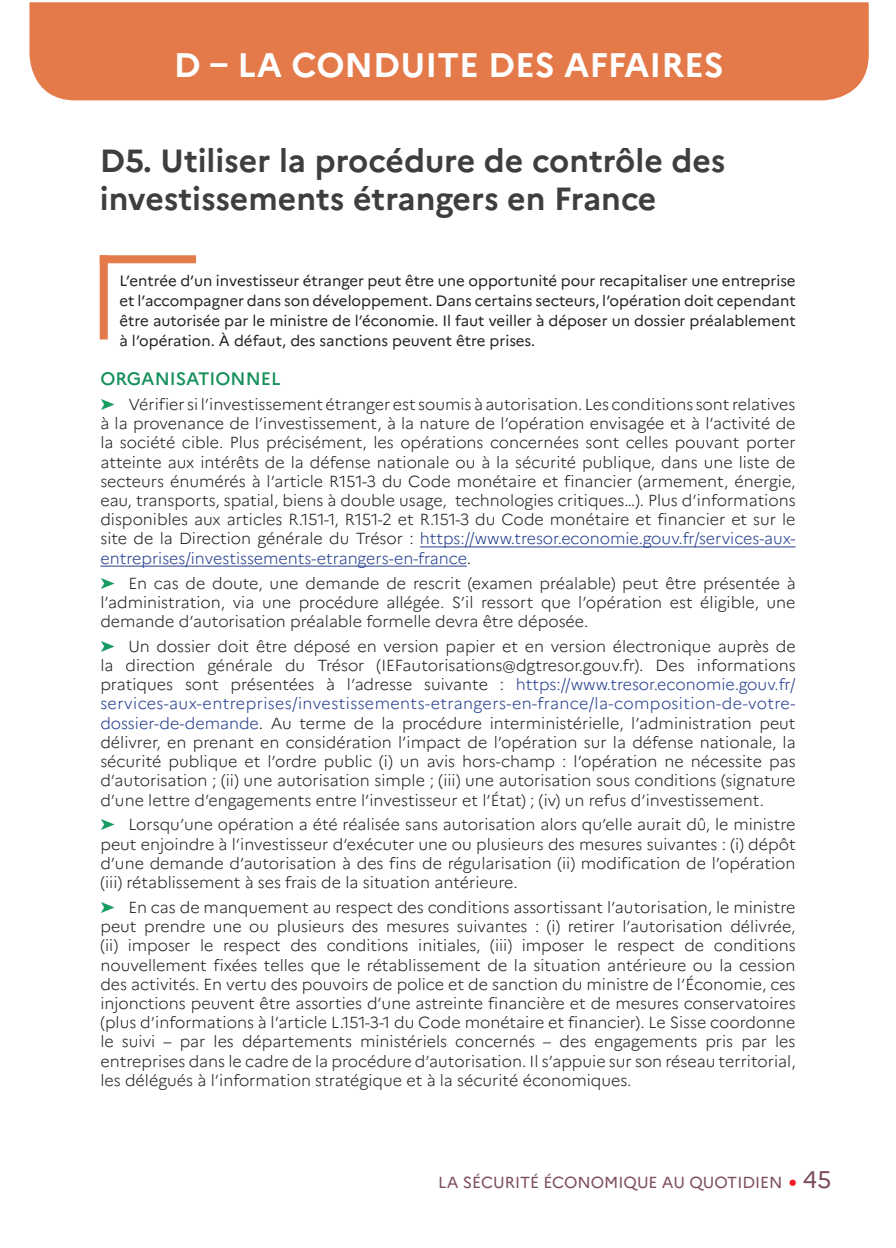
<style>
.page{position:relative;width:896px;height:1248px;background:#fff}
.page>*{position:absolute;margin:0;border:0;box-sizing:border-box;transform-origin:0 0}
.TITRE_GENERAL-H1{font:700 34px "Marianne";color:#fff}
.Titre_FICHE-H2{font:700 32px/38.4px "Marianne";color:#3e3e3f}
.SOUS-TITRE2-couleurs{font:500 18px "Marianne";color:#15905b}
.TEXTE_COURANT_FICHE{font:300 16px/19.2px "Marianne";color:#231f20;text-align:justify}
.t1{font:16px "Marianne";color:#7d4e5b}
.INTRO{font:15px/20px "Marianne";color:#231f20;text-align:justify}
.s1{color:#253f8e}
.s2{font-family:"Minion Pro";font-size:24px;color:#ee1d23}
.s3{font-size:24px}
</style>
<div class="page">
<div style="left:29px;top:2px;width:840px;height:98px;background:#e4794a"></div>
<div style="left:101px;top:51px;width:696px;height:30px;background:#e4794a"></div>
<div style="left:100px;top:255px;width:96px;height:8px;background:#e4794a"></div>
<div style="left:100px;top:255px;width:8px;height:84px;background:#e4794a"></div>
<hr style="left:420px;top:546px;width:375px;height:1px;background:#253f8e">
<hr style="left:100px;top:565px;width:367px;height:1px;background:#253f8e">
<p class="TITRE_GENERAL-H1" style="left:174px;top:44px;width:552px">D – LA CONDUITE DES AFFAIRES</p>
<p class="Titre_FICHE-H2" style="left:100px;top:141px;width:627px">D5. Utiliser la procédure de contrôle des investissements étrangers en France</p>
<p class="INTRO" style="left:120px;top:271px;width:677px">L’entrée d’un investisseur étranger peut être une opportunité pour recapitaliser une entreprise et l’accompagner dans son développement. Dans certains secteurs, l’opération doit cependant être autorisée par le ministre de l’économie. Il faut veiller à déposer un dossier préalablement à l’opération. À défaut, des sanctions peuvent être prises.</p>
<p class="SOUS-TITRE2-couleurs" style="left:100px;top:367px;width:182px">ORGANISATIONNEL</p>
<p class="TEXTE_COURANT_FICHE" style="left:100px;top:394px;width:697px;text-indent:28px">Vérifier si l’investissement étranger est soumis à autorisation. Les conditions sont relatives à la provenance de l’investissement, à la nature de l’opération envisagée et à l’activité de la société cible. Plus précisément, les opérations concernées sont celles pouvant porter atteinte aux intérêts de la défense nationale ou à la sécurité publique, dans une liste de secteurs énumérés à l’article R151-3 du Code monétaire et financier (armement, énergie, eau, transports, spatial, biens à double usage, technologies critiques…). Plus d’informations disponibles aux articles R.151-1, R151-2 et R.151-3 du Code monétaire et financier et sur le site de la Direction générale du Trésor : <span class="s1">https://www.tresor.economie.gouv.fr/services-aux&shy;entreprises/investissements-etrangers-en-france</span>.</p>
<p class="TEXTE_COURANT_FICHE" style="left:100px;top:573px;width:697px;text-indent:28px">En cas de doute, une demande de rescrit (examen préalable) peut être présentée à l’administration, via une procédure allégée. S’il ressort que l’opération est éligible, une demande d’autorisation préalable formelle devra être déposée.</p>
<p class="TEXTE_COURANT_FICHE" style="left:100px;top:636px;width:697px;text-indent:28px">Un dossier doit être déposé en version papier et en version électronique auprès de la direction générale du Trésor (IEFautorisations@dgtresor.gouv.fr). Des informations pratiques sont présentées à l’adresse suivante : <span class="s1">https://www.tresor.economie.gouv.fr/ services-aux-entreprises/investissements-etrangers-en-france/la-composition-de-votre&shy;dossier-de-demande</span>. Au terme de la procédure interministérielle, l’administration peut délivrer, en prenant en considération l’impact de l’opération sur la défense nationale, la sécurité publique et l’ordre public (i) un avis hors-champ : l’opération ne nécessite pas d’autorisation ; (ii) une autorisation simple ; (iii) une autorisation sous conditions (signature d’une lettre d’engagements entre l’investisseur et l’État) ; (iv) un refus d’investissement.</p>
<p class="TEXTE_COURANT_FICHE" style="left:100px;top:815px;width:697px;text-indent:28px">Lorsqu’une opération a été réalisée sans autorisation alors qu’elle aurait dû, le ministre peut enjoindre à l’investisseur d’exécuter une ou plusieurs des mesures suivantes : (i) dépôt d’une demande d’autorisation à des fins de régularisation (ii) modification de l’opération (iii) rétablissement à ses frais de la situation antérieure.</p>
<p class="TEXTE_COURANT_FICHE" style="left:100px;top:897px;width:697px;text-indent:28px">En cas de manquement au respect des conditions assortissant l’autorisation, le ministre peut prendre une ou plusieurs des mesures suivantes : (i) retirer l’autorisation délivrée, (ii) imposer le respect des conditions initiales, (iii) imposer le respect de conditions nouvellement fixées telles que le rétablissement de la situation antérieure ou la cession des activités. En vertu des pouvoirs de police et de sanction du ministre de l’Économie, ces injonctions peuvent être assorties d’une astreinte financière et de mesures conservatoires (plus d’informations à l’article L.151-3-1 du Code monétaire et financier). Le Sisse coordonne le suivi – par les départements ministériels concernés – des engagements pris par les entreprises dans le cadre de la procédure d’autorisation. Il s’appuie sur son réseau territorial, les délégués à l’information stratégique et à la sécurité économiques.</p>
<p class="t1" style="left:438px;top:1172px;width:395px">LA SÉCURITÉ ÉCONOMIQUE AU QUOTIDIEN <span class="s2">•</span> <span class="s3">45</span></p>
</div>
